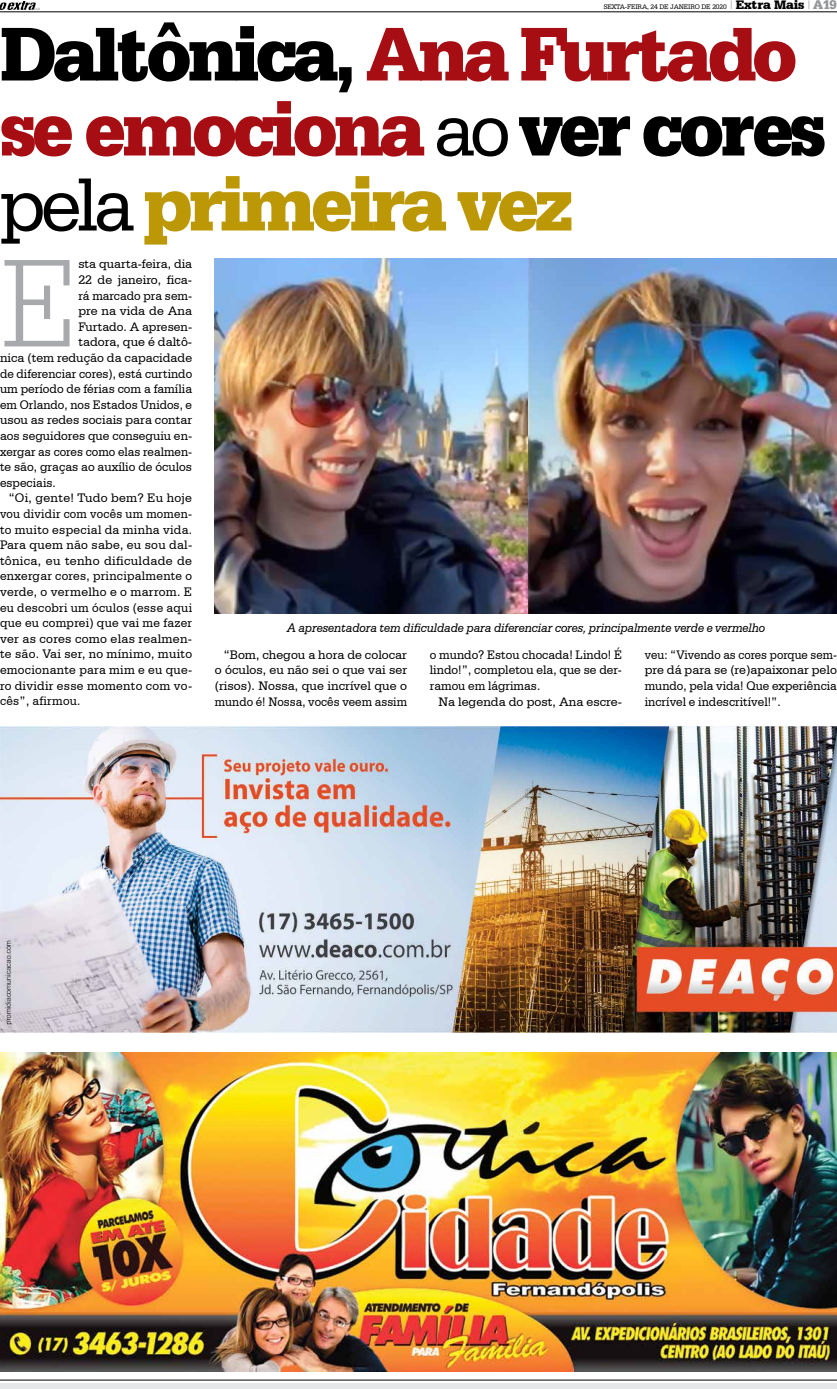
<style>
.page{position:relative;width:837px;height:1389px;background:#fff}
.page>*{position:absolute;margin:0;border:0;box-sizing:border-box;transform-origin:0 0}
.t1{font:300 133.7px "Serifa BT";color:#a7a9ac;scale:.95 1}
.t2{font:900 80px/75px "Serifa BT";letter-spacing:-.06em;color:#a70e13;scale:.95 1}
.t3{font:13px/15.6px "Serifa BT";color:#000;text-align:justify}
.t4{font:13px "Serifa BT";letter-spacing:.02em;color:#000}
.t5{font:13px/15.6px "Serifa BT";color:#000;text-align:justify;scale:.92 1}
.t6{font:13px/15.6px "Serifa BT";color:#000;text-align:justify;scale:.95 1}
.t7{font:13px "Serifa BT";color:#000;scale:.94 1}
.t8{font:italic 13px "Serifa BT";letter-spacing:-.01em;color:#000;scale:.95 1}
.t9{font:13px "Serifa BT";letter-spacing:.02em;color:#000;scale:.96 1}
.t10{font:13px "Serifa BT";letter-spacing:.02em;color:#000;scale:.95 1}
.t11{font:13px "Serifa BT";color:#000;scale:.96 1}
.t12{font:13px "Serifa BT";letter-spacing:.02em;color:#000;scale:.93 1}
.t13{font:7px "Serifa BT";letter-spacing:-.02em;color:#000}
.s1{font-weight:900;font-size:13px}
.s2{font-family:"Serifa DEE";font-weight:700;font-size:13px;color:#939598}
.s3{color:#000}
.s4{font-weight:400;color:#000}
.s5{color:#bd9806}
</style>
<div class="page">
<div style="left:0;top:1383px;width:836px;height:6px;background:#e6e7e8"></div>
<hr style="left:0;top:1380px;width:836px;height:1px;background:#000">
<hr style="left:0;top:12px;width:836px;height:1px;background:#000">
<img style="left:0;top:1px;width:39px;height:8px">
<img style="left:0;top:1053px;width:836px;height:319px">
<img style="left:0;top:726px;width:836px;height:306px">
<img style="left:215px;top:259px;width:621px;height:354px">
<p class="t13" style="left:603px;top:2px;width:235px">SEXTA-FEIRA, 24 DE JANEIRO DE 2020 <sup>|</sup> <span class="s1">Extra Mais</span> <sup>|</sup> <span class="s2">A19</span></p>
<h2 class="t2" style="left:0;top:14px;width:870px"><span class="s3">Daltônica,</span> Ana Furtado se emociona <span class="s4">ao</span> <span class="s3">ver cores </span><span class="s4">pela</span> <span class="s5">primeira vez</span></h2>
<h1 class="t1" style="left:0;top:225px;width:84px">E</h1>
<p class="t3" style="left:78px;top:256px;width:115px">sta quarta-feira, dia</p>
<p class="t3" style="left:78px;top:272px;width:115px">22 de janeiro, fica-</p>
<p class="t6" style="left:78px;top:287px;width:121px">rá marcado pra sem-</p>
<p class="t3" style="left:78px;top:303px;width:115px">pre na vida de Ana</p>
<p class="t3" style="left:78px;top:319px;width:115px">Furtado. A apresen-</p>
<p class="t3" style="left:78px;top:334px;width:115px">tadora, que é daltô-</p>
<p class="t3" style="left:0;top:350px;width:194px">nica (tem redução da capacidade</p>
<p class="t7" style="left:0;top:366px;width:206px">de diferenciar cores), está curtindo</p>
<p class="t11" style="left:0;top:381px;width:202px">um período de férias com a família</p>
<p class="t7" style="left:0;top:397px;width:206px">em Orlando, nos Estados Unidos, e</p>
<p class="t3" style="left:0;top:412px;width:194px">usou as redes sociais para contar</p>
<p class="t3" style="left:0;top:428px;width:194px">aos seguidores que conseguiu en-</p>
<p class="t7" style="left:0;top:444px;width:206px">xergar as cores como elas realmen-</p>
<p class="t3" style="left:0;top:459px;width:193px">te são, graças ao auxílio de óculos</p>
<p class="t6" style="left:0;top:475px;width:60px">especiais.</p>
<p class="t4" style="left:9px;top:490px;width:185px">“Oi, gente! Tudo bem? Eu hoje</p>
<p class="t12" style="left:0;top:506px;width:208px">vou dividir com vocês um momen-</p>
<p class="t4" style="left:0;top:522px;width:194px">to muito especial da minha vida.</p>
<p class="t4" style="left:0;top:537px;width:194px">Para quem não sabe, eu sou dal-</p>
<p class="t4" style="left:0;top:553px;width:194px">tônica, eu tenho dificuldade de</p>
<p class="t9" style="left:0;top:568px;width:202px">enxergar cores, principalmente o</p>
<p class="t4" style="left:0;top:584px;width:193px">verde, o vermelho e o marrom. E</p>
<p class="t10" style="left:0;top:600px;width:204px">eu descobri um óculos (esse aqui</p>
<p class="t9" style="left:0;top:615px;width:202px">que eu comprei) que vai me fazer</p>
<p class="t4" style="left:0;top:631px;width:194px">ver as cores como elas realmen-</p>
<p class="t4" style="left:0;top:646px;width:194px">te são. Vai ser, no mínimo, muito</p>
<p class="t4" style="left:0;top:662px;width:194px">emocionante para mim e eu que-</p>
<p class="t4" style="left:0;top:678px;width:194px">ro dividir esse momento com vo-</p>
<p class="t10" style="left:0;top:693px;width:86px">cês”, afirmou.</p>
<p class="t8" style="left:286px;top:620px;width:505px">A apresentadora tem dificuldade para diferenciar cores, principalmente verde e vermelho</p>
<p class="t3" style="left:215px;top:646px;width:194px;text-indent:9px">“Bom, chegou a hora de colocar o óculos, eu não sei o que vai ser (risos). Nossa, que incrível que o mundo é! Nossa, vocês veem assim</p>
<p class="t6" style="left:429px;top:646px;width:204px">o mundo? Estou chocada! Lindo! É lindo!”, completou ela, que se der&shy;ramou em lágrimas.</p>
<p class="t5" style="left:644px;top:646px;width:210px">veu: “Vivendo as cores porque sem&shy;pre dá para se (re)apaixonar pelo mundo, pela vida! Que experiência incrível e indescritível!”.</p>
<p class="t3" style="left:438px;top:693px;width:185px">Na legenda do post, Ana escre-</p>
</div>
